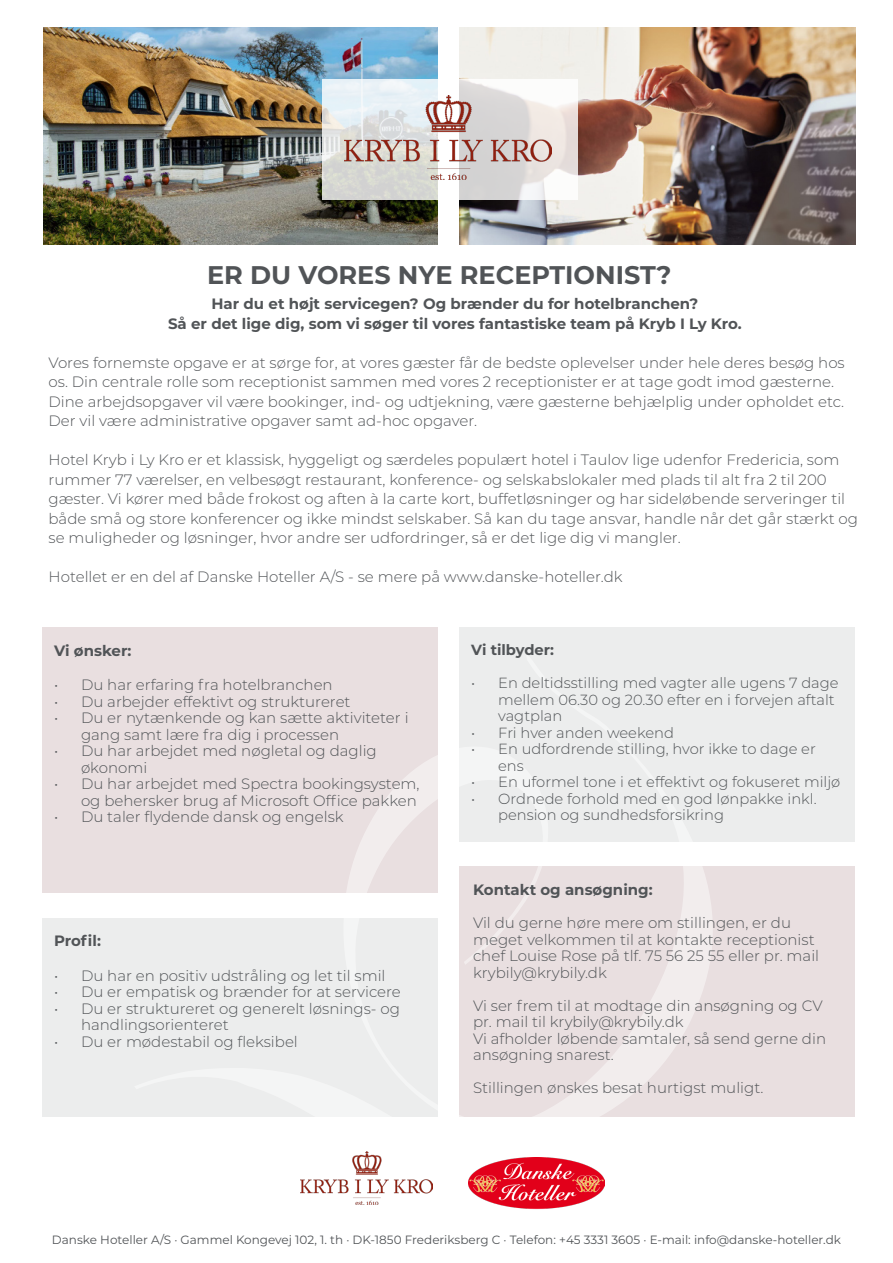
<style>
.page{position:relative;width:893px;height:1263px;background:#fff}
.page>*{position:absolute;margin:0;border:0;box-sizing:border-box;transform-origin:0 0}
.t1{font:700 25.5px "Montserrat";color:#515457}
.t2{font:300 15px/16.5px "Montserrat";color:#515457}
.t3{font:700 15px/19.5px "Montserrat";color:#515457;text-align:center}
.t4{font:300 14.7px/16.5px "Montserrat";color:#515457}
.t5{font:700 14.7px "Montserrat";color:#515457}
.t6{font:12px "Montserrat";color:#515457}
</style>
<div class="page">
<img style="left:460px;top:27px;width:395px;height:217px">
<img style="left:43px;top:28px;width:394px;height:216px">
<div style="left:42px;top:627px;width:395px;height:266px;background:#e9dfe0"></div>
<div style="left:42px;top:918px;width:395px;height:199px;background:#eceded"></div>
<div style="left:460px;top:627px;width:395px;height:215px;background:#eceded"></div>
<div style="left:460px;top:866px;width:395px;height:251px;background:#e9dfe0"></div>
<svg style="left:322px;top:80px;width:255px;height:120px"></svg>
<img style="left:344px;top:96px;width:207px;height:83px">
<svg style="left:346px;top:654px;width:367px;height:414px;fill:#eceded"></svg>
<svg style="left:300px;top:1068px;width:359px;height:126px"></svg>
<img style="left:301px;top:1151px;width:132px;height:54px">
<img style="left:468px;top:1157px;width:136px;height:53px">
<h1 class="t1" style="left:207px;top:256px;width:466px">ER DU VORES NYE RECEPTIONIST?</h1>
<p class="t3" style="left:168px;top:293px;width:575px">Har du et højt servicegen? Og brænder du for hotelbranchen?<br>Så er det lige dig, som vi søger til vores fantastiske team på Kryb I Ly Kro.</p>
<p class="t2" style="left:49px;top:352px;width:798px;line-height:19.5px">Vores fornemste opgave er at sørge for, at vores gæster får de bedste oplevelser under hele deres besøg hos os. Din centrale rolle som receptionist sammen med vores 2 receptionister er at tage godt imod gæsterne.<br>Dine arbejdsopgaver vil være bookinger, ind- og udtjekning, være gæsterne behjælplig under opholdet etc.<br>Der vil være administrative opgaver samt ad-hoc opgaver.</p>
<p class="t2" style="left:49px;top:449px;width:811px;line-height:19.5px">Hotel Kryb i Ly Kro er et klassisk, hyggeligt og særdeles populært hotel i Taulov lige udenfor Fredericia, som rummer 77 værelser, en velbesøgt restaurant, konference- og selskabslokaler med plads til alt fra 2 til 200 gæster. Vi kører med både frokost og aften à la carte kort, buffetløsninger og har sideløbende serveringer til både små og store konferencer og ikke mindst selskaber. Så kan du tage ansvar, handle når det går stærkt og se muligheder og løsninger, hvor andre ser udfordringer, så er det lige dig vi mangler.</p>
<p class="t2" style="left:49px;top:568px;width:576px">Hotellet er en del af Danske Hoteller A/S - se mere på www.danske-hoteller.dk</p>
<p class="t3" style="left:54px;top:640px;width:79px">Vi ønsker:</p>
<p class="t2" style="left:54px;top:676px;width:280px">• Du har erfaring fra hotelbranchen</p>
<p class="t2" style="left:54px;top:692px;width:298px">• Du arbejder effektivt og struktureret</p>
<p class="t2" style="left:81px;top:709px;width:329px;text-indent:-27px">• Du er nytænkende og kan sætte aktiviteter i gang samt lære fra dig i processen</p>
<p class="t2" style="left:81px;top:742px;width:297px;text-indent:-27px">• Du har arbejdet med nøgletal og daglig økonomi</p>
<p class="t2" style="left:54px;top:775px;width:367px;text-align:right">• Du har arbejdet med Spectra bookingsystem, og behersker brug af Microsoft Office pakken</p>
<p class="t2" style="left:54px;top:808px;width:291px">• Du taler flydende dansk og engelsk</p>
<p class="t3" style="left:54px;top:930px;width:48px">Profil:</p>
<p class="t2" style="left:54px;top:966px;width:333px">• Du har en positiv udstråling og let til smil</p>
<p class="t2" style="left:54px;top:983px;width:348px">• Du er empatisk og brænder for at servicere</p>
<p class="t2" style="left:81px;top:999px;width:320px;text-indent:-27px">• Du er struktureret og generelt løsnings- og handlingsorienteret</p>
<p class="t2" style="left:54px;top:1032px;width:245px">• Du er mødestabil og fleksibel</p>
<p class="t5" style="left:471px;top:639px;width:84px">Vi tilbyder:</p>
<p class="t4" style="left:498px;top:674px;width:342px;text-indent:-27px">• En deltidsstilling med vagter alle ugens 7 dage mellem 06.30 og 20.30 efter en i forvejen aftalt vagtplan</p>
<p class="t4" style="left:471px;top:724px;width:204px">• Fri hver anden weekend</p>
<p class="t4" style="left:498px;top:740px;width:319px;text-indent:-27px">• En udfordrende stilling, hvor ikke to dage er ens</p>
<p class="t4" style="left:471px;top:773px;width:371px">• En uformel tone i et effektivt og fokuseret miljø</p>
<p class="t4" style="left:498px;top:790px;width:320px;text-indent:-27px">• Ordnede forhold med en god lønpakke inkl. pension og sundhedsforsikring</p>
<p class="t3" style="left:473px;top:879px;width:181px">Kontakt og ansøgning:</p>
<p class="t2" style="left:473px;top:914px;width:348px">Vil du gerne høre mere om stillingen, er du meget velkommen til at kontakte receptionist chef Louise Rose på tlf. 75 56 25 55 eller pr. mail krybily@krybily.dk</p>
<p class="t2" style="left:473px;top:997px;width:355px">Vi ser frem til at modtage din ansøgning og CV pr. mail til krybily@krybily.dk<br>Vi afholder løbende samtaler, så send gerne din ansøgning snarest.</p>
<p class="t2" style="left:473px;top:1079px;width:292px">Stillingen ønskes besat hurtigst muligt.</p>
<p class="t6" style="left:52px;top:1232px;width:791px">Danske Hoteller A/S · Gammel Kongevej 102, 1. th · DK-1850 Frederiksberg C · Telefon: +45 3331 3605 · E-mail: info@danske-hoteller.dk</p>
</div>
